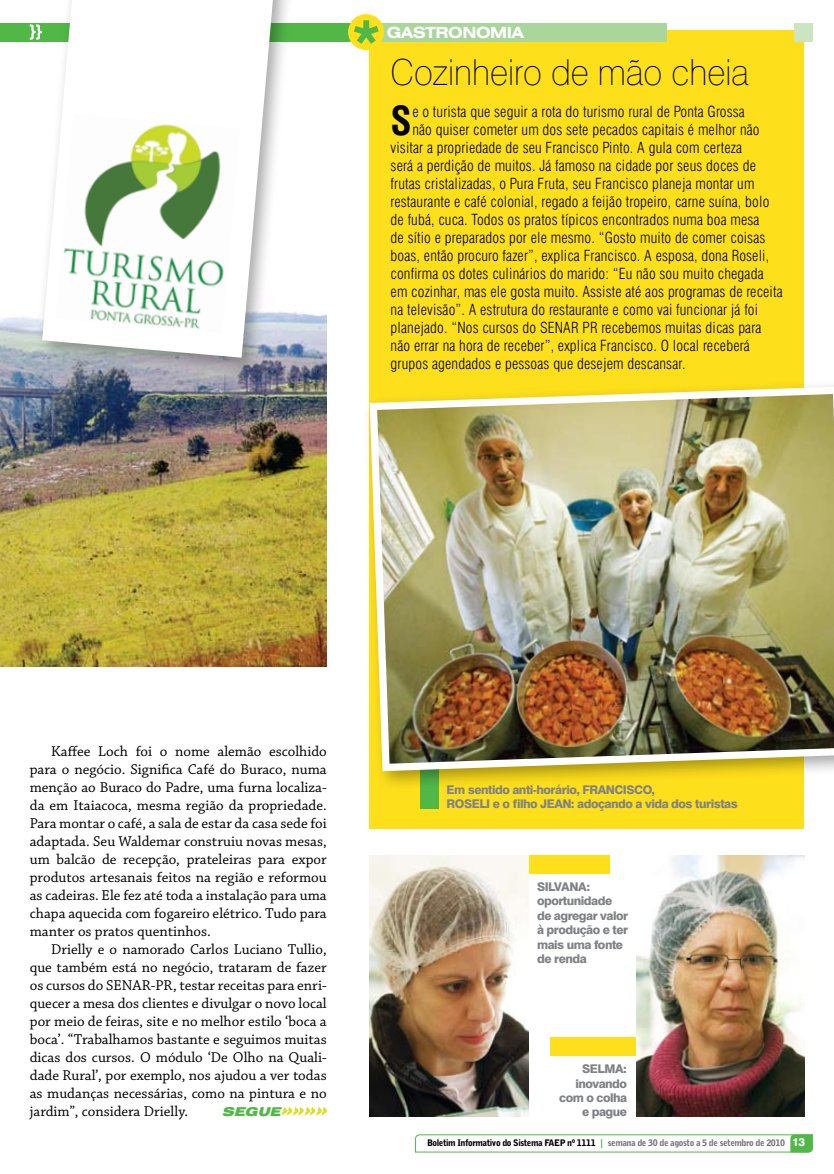
<style>
.page{position:relative;width:834px;height:1174px;background:#fff}
.page>*{position:absolute;margin:0;border:0;box-sizing:border-box;transform-origin:0 0}
.t1{font:700 condensed 39px "Swiss 721 BT";color:#000}
.t2{font:100 36px "Swiss 721 BT";color:#000;scale:.96 1}
.t3{font:700 expanded 15.45px "Swiss 721 BT";letter-spacing:-.03em;color:#fff}
.t4{font:300 condensed 15px "Swiss 721 BT";letter-spacing:.01em;color:#000}
.t5{font:15px/18px "Chaparral Pro";color:#000;text-align:justify}
.t6{font:italic 900 expanded 12.15px "Swiss 721 BT";color:#51b848}
.t7{font:800 12px/14.4px "Swiss 721 BT";letter-spacing:-.04em;color:#808285}
.t8{font:900 9px "Bell Gothic BT";letter-spacing:-.045em;color:#000}
.s1{font-size:17.1px;color:#d7df23}
.s2{font-family:"Bell Centennial BT Bold Listing";font-weight:400;color:#51b848}
.s3{color:#77787b}
.s4{font-family:"Swiss 721 BT";font-weight:800;font-size:11.25px;color:#fff}
</style>
<div class="page">
<svg style="left:415px;top:1134px;width:398px;height:18px"></svg>
<div style="left:550px;top:1037px;width:123px;height:18px;background:#fedf1c"></div>
<div style="left:486px;top:855px;width:123px;height:18px;background:#fedf1c"></div>
<img style="left:0;top:313px;width:327px;height:353px">
<div style="left:0;top:23px;width:645px;height:18px;background:#51b848"></div>
<svg style="left:30px;top:24px;width:3px;height:16px"></svg>
<div style="left:369px;top:30px;width:435px;height:798px;background:#fedf1c"></div>
<div style="left:374px;top:23px;width:292px;height:18px;background:#abd69b"></div>
<div style="left:794px;top:23px;width:18px;height:18px;background:#cbe5c0"></div>
<div style="left:348px;top:14px;width:36px;height:36px;background:#fedf1c;border-radius:50%"></div>
<svg style="left:354px;top:20px;width:24px;height:24px"></svg>
<img style="left:636px;top:855px;width:168px;height:261px">
<img style="left:369px;top:855px;width:159px;height:261px">
<div style="left:33px;top:0;width:270px;height:384px;background:#000;opacity:.35"></div>
<svg style="left:40px;top:0;width:238px;height:360px"></svg>
<div style="left:420px;top:685px;width:18px;height:124px;background:#51b848"></div>
<div style="left:361px;top:378px;width:472px;height:421px;background:#000;opacity:.35"></div>
<img style="left:366px;top:383px;width:467px;height:392px">
<p class="t3" style="left:387px;top:23px;width:138px">GASTRONOMIA</p>
<h2 class="t2" style="left:390px;top:50px;width:375px">Cozinheiro de mão cheia</h2>
<h1 class="t1" style="left:390px;top:97px;width:23px">S</h1>
<p class="t4" style="left:412px;top:103px;width:334px">e o turista que seguir a rota do turismo rural de Ponta Grossa</p>
<p class="t4" style="left:412px;top:121px;width:349px">não quiser cometer um dos sete pecados capitais é melhor não</p>
<p class="t4" style="left:390px;top:139px;width:353px">visitar a propriedade de seu Francisco Pinto. A gula com certeza</p>
<p class="t4" style="left:390px;top:157px;width:367px">será a perdição de muitos. Já famoso na cidade por seus doces de</p>
<p class="t4" style="left:390px;top:175px;width:365px">frutas cristalizadas, o Pura Fruta, seu Francisco planeja montar um</p>
<p class="t4" style="left:390px;top:193px;width:380px">restaurante e café colonial, regado a feijão tropeiro, carne suína, bolo</p>
<p class="t4" style="left:390px;top:211px;width:370px">de fubá, cuca. Todos os pratos típicos encontrados numa boa mesa</p>
<p class="t4" style="left:390px;top:229px;width:376px">de sítio e preparados por ele mesmo. “Gosto muito de comer coisas</p>
<p class="t4" style="left:390px;top:247px;width:380px">boas, então procuro fazer”, explica Francisco. A esposa, dona Roseli,</p>
<p class="t4" style="left:390px;top:265px;width:374px">confirma os dotes culinários do marido: “Eu não sou muito chegada</p>
<p class="t4" style="left:390px;top:283px;width:393px">em cozinhar, mas ele gosta muito. Assiste até aos programas de receita</p>
<p class="t4" style="left:390px;top:301px;width:369px">na televisão”. A estrutura do restaurante e como vai funcionar já foi</p>
<p class="t4" style="left:390px;top:319px;width:372px">planejado. “Nos cursos do SENAR PR recebemos muitas dicas para</p>
<p class="t4" style="left:390px;top:337px;width:361px">não errar na hora de receber”, explica Francisco. O local receberá</p>
<p class="t4" style="left:390px;top:355px;width:296px">grupos agendados e pessoas que desejem descansar.</p>
<p class="t5" style="left:30px;top:743px;width:298px;text-indent:21px">Kaffee Loch foi o nome alemão escolhido para o negócio. Significa Café do Buraco, numa menção ao Buraco do Padre, uma furna localiza&shy;da em Itaiacoca, mesma região da propriedade.<br>Para montar o café, a sala de estar da casa sede foi adaptada. Seu Waldemar construiu novas mesas, um balcão de recepção, prateleiras para expor produtos artesanais feitos na região e reformou as cadeiras. Ele fez até toda a instalação para uma chapa aquecida com fogareiro elétrico. Tudo para manter os pratos quentinhos.</p>
<p class="t5" style="left:30px;top:941px;width:298px;text-indent:21px">Drielly e o namorado Carlos Luciano Tullio, que também está no negócio, trataram de fazer os cursos do SENAR-PR, testar receitas para enri&shy;quecer a mesa dos clientes e divulgar o novo local por meio de feiras, site e no melhor estilo ‘boca a boca’. “Trabalhamos bastante e seguimos muitas dicas dos cursos. O módulo ‘De Olho na Quali&shy;dade Rural’, por exemplo, nos ajudou a ver todas as mudanças necessárias, como na pintura e no jardim”, considera Drielly.</p>
<p class="t6" style="left:222px;top:1104px;width:112px">SEGUE<span class="s1">»»»»</span></p>
<p class="t7" style="left:446px;top:782px;width:292px">Em sentido anti-horário, Francisco,<br>Roseli e o filho Jean: adoçando a vida dos turistas</p>
<p class="t7" style="left:537px;top:879px;width:93px">Silvana: oportunidade de agregar valor à produção e ter mais uma fonte de renda</p>
<p class="t7" style="left:559px;top:1061px;width:69px;text-align:right">Selma: inovando com o colha e pague</p>
<p class="t8" style="left:427px;top:1137px;width:379px">Boletim Informativo do Sistema FAEP nº 1111 <span class="s2">|</span> <span class="s3">semana de 30 de agosto a 5 de setembro de 2010</span> <span class="s4">13</span></p>
</div>
